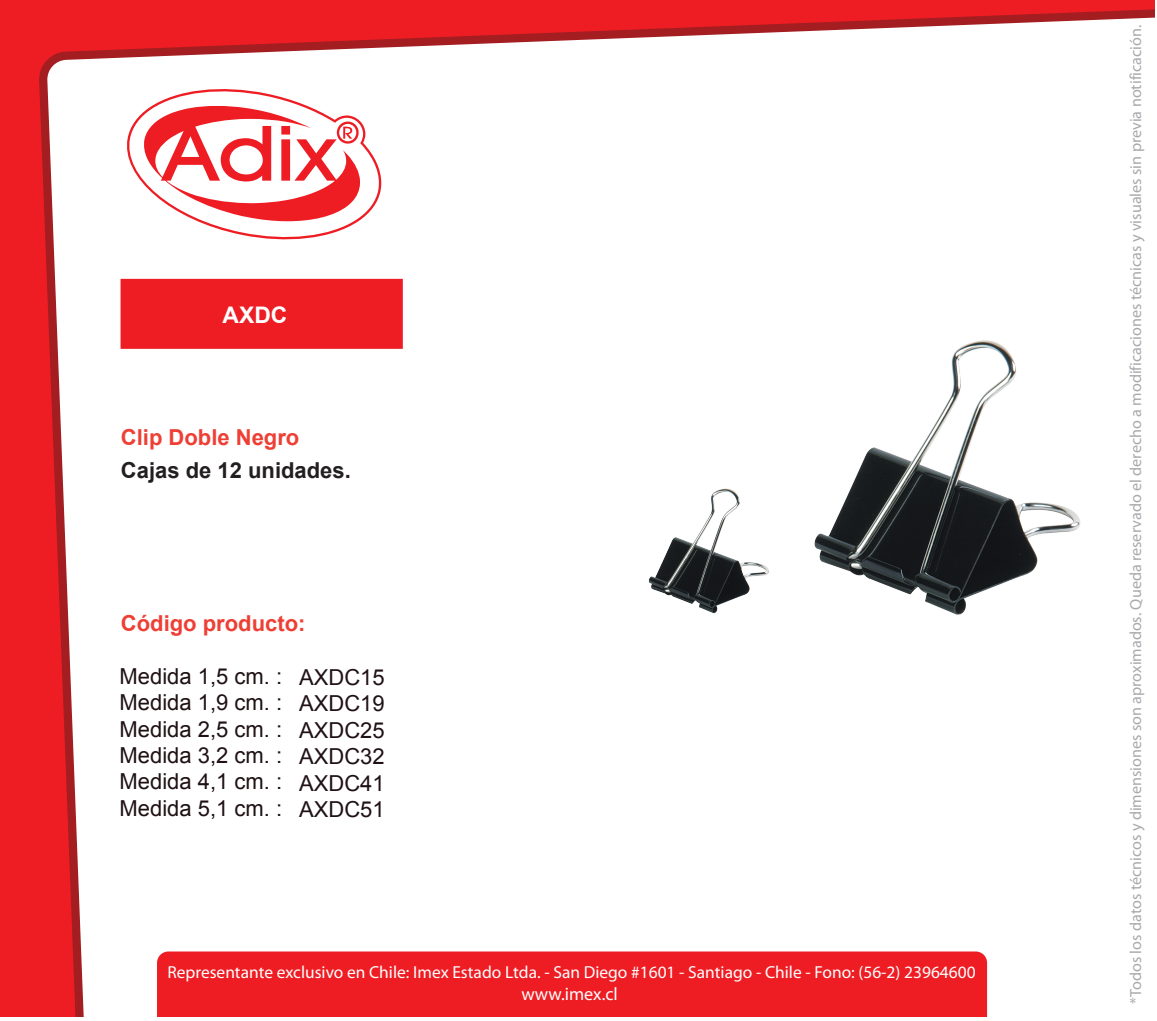
<style>
.page{position:relative;width:1157px;height:1021px;background:#fff}
.page>*{position:absolute;margin:0;border:0;box-sizing:border-box;transform-origin:0 0}
.t1{font:700 22.8px "Arial";color:#fff}
.t2{font:22px/26.4px "Arial";color:#1f1114;text-align:justify}
.t3{font:700 22px "Arial";color:#ee3f35}
.t4{font:700 22px "Arial";color:#231f20}
.t5{font:18.2px "Myriad Pro";color:#fff}
.t6{font:17.4px "Myriad Pro";color:#fff}
.t7{font:16.2px "Myriad Pro";color:#a8a9ad}
</style>
<div class="page">
<div style="left:0;top:0;width:1154px;height:1020px;background:#ee1d23"></div>
<div style="left:39px;top:9px;width:1115px;height:1008px;background:#fff"></div>
<svg style="left:157px;top:951px;width:830px;height:66px"></svg>
<svg style="left:121px;top:279px;width:282px;height:70px"></svg>
<svg style="left:120px;top:84px;width:261px;height:160px"></svg>
<hr style="left:0;top:1017px;width:1157px;height:3px;background:#fff">
<img style="left:793px;top:325px;width:308px;height:297px">
<img style="left:639px;top:482px;width:139px;height:134px">
<h1 class="t1" style="left:223px;top:300px;width:66px">AXDC</h1>
<h2 class="t3" style="left:121px;top:422px;width:180px">Clip Doble Negro</h2>
<h2 class="t4" style="left:121px;top:455px;width:231px">Cajas de 12 unidades.</h2>
<h2 class="t3" style="left:121px;top:608px;width:186px">Código producto:</h2>
<h2 class="t2" style="left:120px;top:663px;width:164px">Medida 1,5 cm. :<br>Medida 1,9 cm. :<br>Medida 2,5 cm. :<br>Medida 3,2 cm. :<br>Medida 4,1 cm. :<br>Medida 5,1 cm. :</h2>
<h2 class="t2" style="left:299px;top:664px;width:87px">AXDC15<br>AXDC19<br>AXDC25<br>AXDC32<br>AXDC41<br>AXDC51</h2>
<p class="t6" style="left:167px;top:961px;width:809px">Representante exclusivo en Chile: Imex Estado Ltda. - San Diego #1601 - Santiago - Chile - Fono: (56-2) 23964600</p>
<p class="t5" style="left:521px;top:982px;width:98px">www.imex.cl</p>
<p class="t7" style="left:1125px;top:1003px;width:980px;rotate:-90deg">*Todos los datos técnicos y dimensiones son aproximados. Queda reservado el derecho a modificaciones técnicas y visuales sin previa notificación.</p>
</div>
